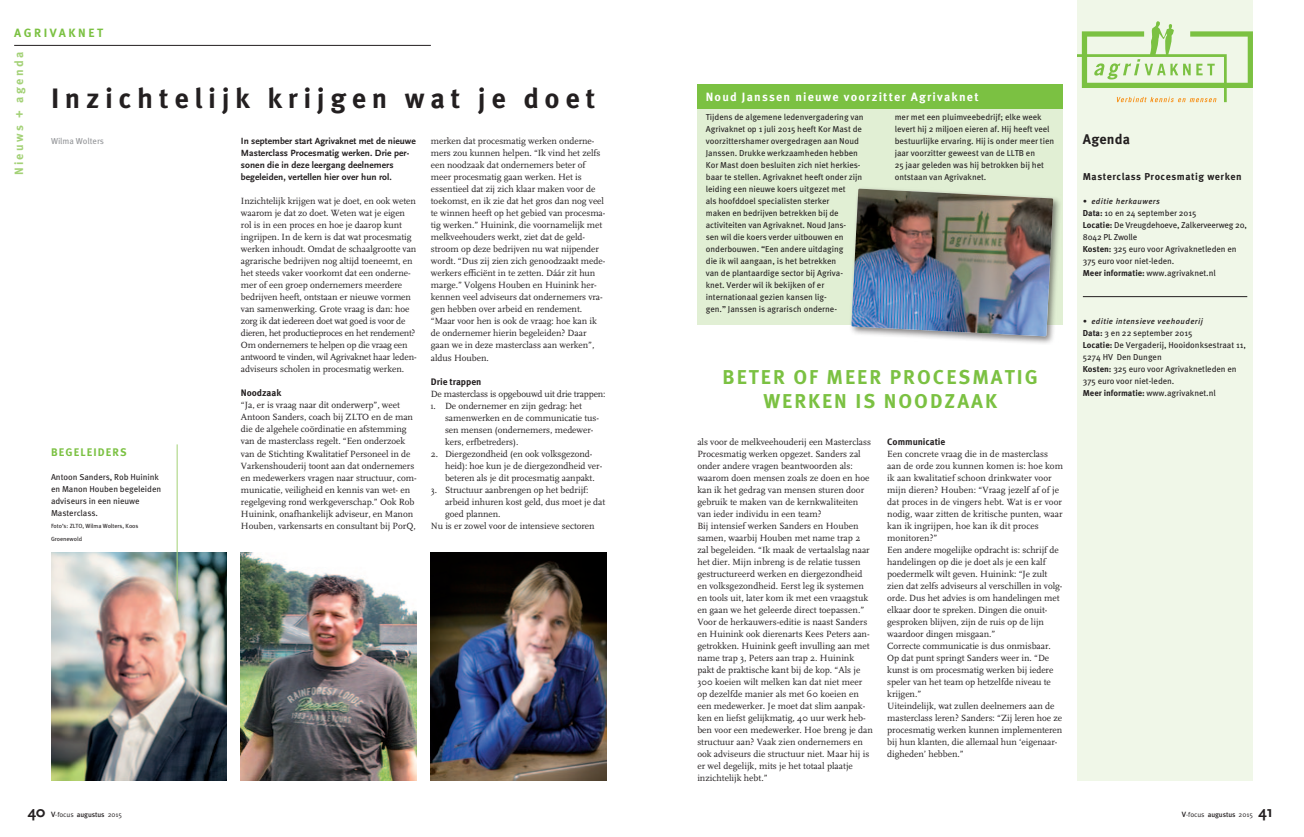
<style>
.page{position:relative;width:1304px;height:837px;background:#fff}
.page>*{position:absolute;margin:0;border:0;box-sizing:border-box;transform-origin:0 0}
.t1{font:700 28px "Meta OT";letter-spacing:.2em;color:#231f20}
.t2{font:700 20px/24px "Meta OT";letter-spacing:.1em;color:#7bc142;text-align:center}
.t3{font:700 16px "Scala Sans OT";color:#231f20}
.t4{font:700 14px "Meta OT";letter-spacing:.015em;color:#231f20}
.t5{font:700 12px "Meta OT";letter-spacing:.1em;color:#fff}
.t6{font:700 12px "Meta OT";letter-spacing:.2em;color:#a3d176}
.t7{font:700 12px "Meta OT";letter-spacing:.21em;color:#7bc142}
.t8{font:700 11px "Meta OT";letter-spacing:.1em;color:#7bc142}
.t9{font:700 10px "Meta OT";letter-spacing:.05em;color:#231f20}
.t10{font:9.4px/12px "Scala OT";letter-spacing:-.005em;color:#231f20}
.t11{font:700 9.4px/12px "Scala Sans OT";letter-spacing:.005em;color:#231f20}
.t12{font:700 9.4px "Meta OT";letter-spacing:-.005em;color:#231f20}
.t13{font:8.6px/12px "Meta OT";letter-spacing:-.005em;color:#231f20}
.t14{font:8.6px "Meta OT";letter-spacing:-.005em;color:#939598}
.t15{font:italic 500 8px "Meta OT";letter-spacing:.05em;color:#231f20}
.t16{font:7px "Meta OT";letter-spacing:-.005em;color:#231f20}
.t17{font:6px/12px "Meta OT";letter-spacing:-.005em;color:#231f20}
.s1{font-weight:700}
.s2{font-family:"Scala Sans OT";font-weight:700;font-size:16px}
.s3{font-weight:500;font-size:7.6px}
.s4{font-weight:500}
</style>
<div class="page">
<hr style="left:14px;top:45px;width:417px;height:1px;background:#231f20">
<div style="left:1077px;top:0;width:176px;height:780px;background:#f0f7e8"></div>
<hr style="left:1083px;top:296px;width:164px;height:1px;background:#231f20">
<div style="left:697px;top:108px;width:366px;height:216px;background:#e1efd4"></div>
<div style="left:697px;top:84px;width:366px;height:24px;background:#7bc142"></div>
<svg style="left:1077px;top:21px;width:176px;height:81px"></svg>
<img style="left:51px;top:552px;width:176px;height:228px">
<img style="left:241px;top:552px;width:176px;height:228px">
<img style="left:431px;top:552px;width:176px;height:228px">
<hr style="left:177px;top:444px;width:1px;height:156px;background:#a3d176">
<div style="left:848px;top:185px;width:214px;height:159px;background:#231f20;opacity:.55"></div>
<img style="left:851px;top:188px;width:202px;height:148px">
<p class="t7" style="left:14px;top:25px;width:88px">Agrivakn et</p>
<p class="t6" style="left:11px;top:175px;width:125px;rotate:-90deg">Nieuws + agenda</p>
<h1 class="t1" style="left:51px;top:81px;width:546px">I nzichtelijk krijgen wat je doet</h1>
<p class="t11" style="left:241px;top:135px;width:176px">In september start Agrivaknet met de nieuwe Masterclass Procesmatig werken. Drie per&shy;sonen die in deze leergang deelnemers begeleiden, vertellen hier over hun rol.</p>
<p class="t10" style="left:241px;top:195px;width:177px">Inzichtelijk krijgen wat je doet, en ook weten waarom je dat zo doet. Weten wat je eigen rol is in een proces en hoe je daarop kunt ingrijpen. In de kern is dat wat procesmatig werken inhoudt. Omdat de schaalgrootte van agrarische bedrijven nog altijd toeneemt, en het steeds vaker voorkomt dat een onderne&shy;mer of een groep ondernemers meerdere bedrijven heeft, ontstaan er nieuwe vormen van samenwerking. Grote vraag is dan: hoe zorg ik dat iedereen doet wat goed is voor de dieren, het productieproces en het rendement?<br>Om ondernemers te helpen op die vraag een antwoord te vinden, wil Agrivaknet haar leden&shy;adviseurs scholen in procesmatig werken.</p>
<p class="t12" style="left:241px;top:387px;width:42px">Noodzaak</p>
<p class="t10" style="left:241px;top:399px;width:177px">“Ja, er is vraag naar dit onderwerp”, weet Antoon Sanders, coach bij ZLTO en de man die de algehele coördinatie en afstemming van de masterclass regelt. “Een onderzoek van de Stichting Kwalitatief Personeel in de Varkenshouderij toont aan dat ondernemers en medewerkers vragen naar structuur, com&shy;municatie, veiligheid en kennis van wet- en regelgeving rond werkgeverschap.” Ook Rob Huinink, onafhankelijk adviseur, en Manon Houben, varkensarts en consultant bij PorQ,</p>
<p class="t10" style="left:431px;top:135px;width:176px">merken dat procesmatig werken onderne&shy;mers zou kunnen helpen. “Ik vind het zelfs een noodzaak dat ondernemers beter of meer procesmatig gaan werken. Het is essentieel dat zij zich klaar maken voor de toekomst, en ik zie dat het gros dan nog veel te winnen heeft op het gebied van procesma&shy;tig werken.” Huinink, die voornamelijk met melkveehouders werkt, ziet dat de geld&shy;stroom op deze bedrijven nu wat nijpender wordt. “Dus zij zien zich genoodzaakt mede&shy;werkers efficiënt in te zetten. Dáár zit hun marge.” Volgens Houben en Huinink her&shy;kennen veel adviseurs dat ondernemers vra&shy;gen hebben over arbeid en rendement. “Maar voor hen is ook de vraag: hoe kan ik de ondernemer hierin begeleiden? Daar gaan we in deze masterclass aan werken”, aldus Houben.</p>
<p class="t12" style="left:431px;top:375px;width:52px">Drie trappen</p>
<p class="t10" style="left:431px;top:387px;width:176px">De masterclass is opgebouwd uit drie trappen:</p>
<p class="t10" style="left:445px;top:399px;width:156px;text-indent:-14px">1. De ondernemer en zijn gedrag: het samenwerken en de communicatie tus&shy;sen mensen (ondernemers, medewer&shy;kers, erfbetreders).</p>
<p class="t10" style="left:445px;top:447px;width:159px;text-indent:-14px">2. Diergezondheid (en ook volksgezond&shy;heid): hoe kun je de diergezondheid ver&shy;beteren als je dit procesmatig aanpakt.</p>
<p class="t10" style="left:431px;top:483px;width:159px">3. Structuur aanbrengen op het bedrijf:</p>
<p class="t10" style="left:445px;top:495px;width:162px">arbeid inhuren kost geld, dus moet je dat</p>
<p class="t10" style="left:445px;top:507px;width:57px">goed plannen.</p>
<p class="t10" style="left:431px;top:519px;width:165px">Nu is er zowel voor de intensieve sectoren</p>
<p class="t14" style="left:51px;top:136px;width:55px">Wilma Wolters</p>
<p class="t8" style="left:51px;top:445px;width:77px">Begeleiders</p>
<p class="t13" style="left:51px;top:471px;width:112px">Antoon Sanders, Rob Huinink en Manon Houben begeleiden adviseurs in een nieuwe<br>Masterclass.</p>
<p class="t17" style="left:51px;top:520px;width:89px">Foto’s: ZLTO, Wilma Wolters, Koos<br>Groenewold</p>
<p class="t5" style="left:706px;top:89px;width:274px">Noud Janssen nieuwe voorzitter Agrivaknet</p>
<p class="t13" style="left:706px;top:111px;width:159px">Tijdens de algemene ledenvergadering van Agrivaknet op 1 juli 2015 heeft Kor Mast de voorzittershamer overgedragen aan Noud Janssen. Drukke werkzaamheden hebben Kor Mast doen besluiten zich niet herkies&shy;baar te stellen. Agrivaknet heeft onder zijn leiding een nieuwe koers uitgezet met<br>als hoofddoel specialisten sterker<br>maken en bedrijven betrekken bij de activiteiten van Agrivaknet. Noud Jans-<br>sen wil die koers verder uitbouwen en onderbouwen. “Een andere uitdaging<br>die ik wil aangaan, is het betrekken<br>van de plantaardige sector bij Agriva&shy;knet. Verder wil ik bekijken of er internationaal gezien kansen lig-<br>gen.” Janssen is agrarisch onderne-</p>
<p class="t13" style="left:895px;top:111px;width:161px">mer met een pluimveebedrijf; elke week levert hij 2 miljoen eieren af. Hij heeft veel bestuurlijke ervaring. Hij is onder meer tien jaar voorzitter geweest van de LLTB en<br>25 jaar geleden was hij betrokken bij het ontstaan van Agrivaknet.</p>
<h2 class="t2" style="left:723px;top:365px;width:317px">beter of meer procesmatig werken is noodzaak</h2>
<p class="t10" style="left:697px;top:435px;width:177px">als voor de melkveehouderij een Masterclass Procesmatig werken opgezet. Sanders zal onder andere vragen beantwoorden als: waarom doen mensen zoals ze doen en hoe kan ik het gedrag van mensen sturen door gebruik te maken van de kernkwaliteiten van ieder individu in een team?<br>Bij intensief werken Sanders en Houben samen, waarbij Houben met name trap 2 zal begeleiden. “Ik maak de vertaalslag naar het dier. Mijn inbreng is de relatie tussen gestructureerd werken en diergezondheid en volksgezondheid. Eerst leg ik systemen en tools uit, later kom ik met een vraagstuk en gaan we het geleerde direct toepassen.” Voor de herkauwers-editie is naast Sanders en Huinink ook dierenarts Kees Peters aan&shy;getrokken. Huinink geeft invulling aan met name trap 3, Peters aan trap 2. Huinink pakt de praktische kant bij de kop. “Als je 300 koeien wilt melken kan dat niet meer op dezelfde manier als met 60 koeien en een medewerker. Je moet dat slim aanpak&shy;ken en liefst gelijkmatig, 40 uur werk heb&shy;ben voor een medewerker. Hoe breng je dan structuur aan? Vaak zien ondernemers en ook adviseurs die structuur niet. Maar hij is er wel degelijk, mits je het totaal plaatje inzichtelijk hebt.”</p>
<p class="t12" style="left:887px;top:435px;width:60px">Communicatie</p>
<p class="t10" style="left:887px;top:447px;width:177px">Een concrete vraag die in de masterclass aan de orde zou kunnen komen is: hoe kom ik aan kwalitatief schoon drinkwater voor mijn dieren? Houben: “Vraag jezelf af of je dat proces in de vingers hebt. Wat is er voor nodig, waar zitten de kritische punten, waar kan ik ingrijpen, hoe kan ik dit proces monitoren?”<br>Een andere mogelijke opdracht is: schrijf de handelingen op die je doet als je een kalf poedermelk wilt geven. Huinink: “Je zult zien dat zelfs adviseurs al verschillen in volg&shy;orde. Dus het advies is om handelingen met elkaar door te spreken. Dingen die onuit&shy;gesproken blijven, zijn de ruis op de lijn waardoor dingen misgaan.”<br>Correcte communicatie is dus onmisbaar.<br>Op dat punt springt Sanders weer in. “De kunst is om procesmatig werken bij iedere speler van het team op hetzelfde niveau te krijgen.”<br>Uiteindelijk, wat zullen deelnemers aan de masterclass leren? Sanders: “Zij leren hoe ze procesmatig werken kunnen implementeren bij hun klanten, die allemaal hun ‘eigenaar&shy;digheden’ hebben.”</p>
<h3 class="t4" style="left:1083px;top:130px;width:49px">Agenda</h3>
<p class="t9" style="left:1083px;top:170px;width:160px">Masterclass Procesmatig werken</p>
<p class="t15" style="left:1083px;top:196px;width:79px">• editie herkauwers</p>
<p class="t13" style="left:1083px;top:207px;width:166px"><span class="s1">Data:</span> 10 en 24 september 2015<br><span class="s1">Locatie:</span> De Vreugdehoeve, Zalkerveerweg 20,<br>8042 PL Zwolle<br><span class="s1">Kosten:</span> 325 euro voor Agrivaknetleden en<br>375 euro voor niet-leden.<br><span class="s1">Meer informatie:</span> www.agrivaknet.nl</p>
<p class="t15" style="left:1083px;top:316px;width:122px">• editie intensieve veehouderij</p>
<p class="t13" style="left:1083px;top:327px;width:165px"><span class="s1">Data:</span> 3 en 22 september 2015<br><span class="s1">Locatie:</span> De Vergaderij, Hooidonksestraat 11,<br>5274 HV Den Dungen<br><span class="s1">Kosten:</span> 325 euro voor Agrivaknetleden en<br>375 euro voor niet-leden.<br><span class="s1">Meer informatie:</span> www.agrivaknet.nl</p>
<p class="t16" style="left:28px;top:809px;width:96px"><span class="s2">40</span> <span class="s3">V</span>-focus <span class="s4">augustus</span> 2015</p>
<p class="t16" style="left:1182px;top:809px;width:73px"><span class="s3">V</span>-focus <span class="s4">augustus</span> 2015</p>
<h3 class="t3" style="left:1259px;top:802px;width:16px">41</h3>
</div>
